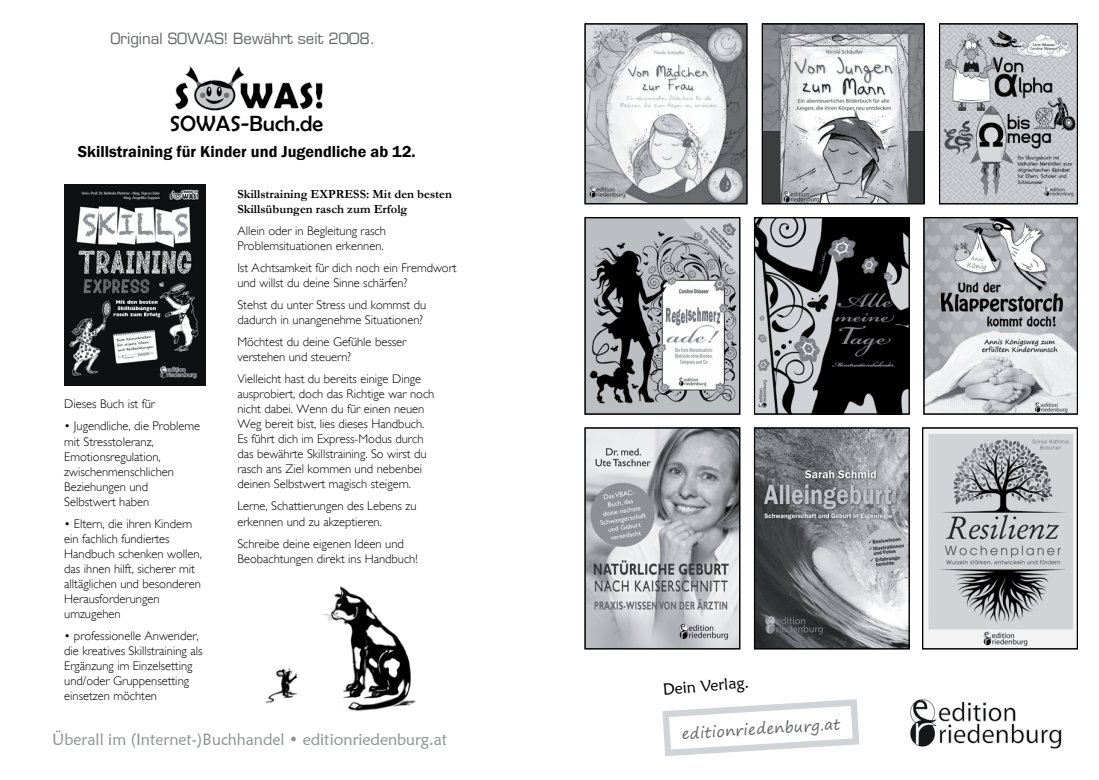
<style>
.page{position:relative;width:1099px;height:780px;background:#fff}
.page>*{position:absolute;margin:0;border:0;box-sizing:border-box;transform-origin:0 0}
.t1{font:22.12px "Berlin Sans FB";color:#000}
.t2{font:16.25px "Maiandra GD";color:#8e9196}
.t3{font:600 16.25px "Franklin Gothic";color:#000}
.t4{font:16.25px "Maiandra GD";color:#000}
.t5{font:15px "Eurostile";color:#636569}
.t6{font:15px "Segoe Print";color:#636569}
.t7{font:300 12.5px/15px "Gill Sans";color:#000}
.t8{font:700 12.5px/15px "Garamond";color:#000}
</style>
<div class="page">
<img style="left:175px;top:66px;width:148px;height:45px">
<img style="left:64px;top:184px;width:142px;height:201px">
<img style="left:265px;top:586px;width:151px;height:125px">
<svg style="left:662px;top:699px;width:198px;height:57px"></svg>
<svg style="left:587px;top:24px;width:160px;height:180px"></svg>
<div style="left:585px;top:24px;width:161px;height:180px;border:1px solid #000"></div>
<svg style="left:764px;top:26px;width:158px;height:176px"></svg>
<div style="left:762px;top:24px;width:162px;height:180px;border:1px solid #000"></div>
<svg style="left:941px;top:26px;width:134px;height:176px;background:#afb1b5"></svg>
<div style="left:939px;top:24px;width:138px;height:180px;border:1px solid #000"></div>
<svg style="left:923px;top:217px;width:154px;height:197px;background:#adafb2"></svg>
<svg style="left:585px;top:217px;width:155px;height:197px"></svg>
<div style="left:585px;top:218px;width:154px;height:196px;border:1px solid #000"></div>
<svg style="left:754px;top:217px;width:155px;height:195px;background:#545557"></svg>
<div style="left:754px;top:218px;width:155px;height:196px;border:1px solid #000"></div>
<svg style="left:585px;top:428px;width:155px;height:221px;background:#aeb1b4"></svg>
<div style="left:585px;top:428px;width:154px;height:220px;border:1px solid #000"></div>
<svg style="left:754px;top:430px;width:155px;height:219px;background:#85888c"></svg>
<div style="left:754px;top:428px;width:155px;height:220px;border:1px solid #000"></div>
<svg style="left:922px;top:430px;width:155px;height:219px;background:#b6b8bb"></svg>
<img style="left:910px;top:698px;width:152px;height:51px">
<p class="t5" style="left:110px;top:30px;width:266px">Original SOWAS! Bewährt seit 2008.</p>
<h1 class="t1" style="left:170px;top:111px;width:155px">SOWAS-Buch.de</h1>
<h2 class="t3" style="left:78px;top:141px;width:339px">Skillstraining für Kinder und Jugendliche ab 12.</h2>
<p class="t8" style="left:237px;top:186px;width:216px">Skillstraining EXPRESS: Mit den besten<br>Skillsübungen rasch zum Erfolg</p>
<p class="t7" style="left:237px;top:223px;width:150px">Allein oder in Begleitung rasch<br>Problemsituationen erkennen.</p>
<p class="t7" style="left:237px;top:260px;width:221px">Ist Achtsamkeit für dich noch ein Fremdwort und willst du deine Sinne schärfen?</p>
<p class="t7" style="left:237px;top:297px;width:190px">Stehst du unter Stress und kommst du dadurch in unangenehme Situationen?</p>
<p class="t7" style="left:237px;top:334px;width:170px">Möchtest du deine Gefühle besser verstehen und steuern?</p>
<p class="t7" style="left:237px;top:372px;width:198px">Vielleicht hast du bereits einige Dinge ausprobiert, doch das Richtige war noch nicht dabei. Wenn du für einen neuen Weg bereit bist, lies dieses Handbuch.<br>Es führt dich im Express-Modus durch das bewährte Skillstraining. So wirst du rasch ans Ziel kommen und nebenbei deinen Selbstwert magisch steigern.</p>
<p class="t7" style="left:237px;top:499px;width:181px">Lerne, Schattierungen des Lebens zu erkennen und zu akzeptieren.</p>
<p class="t7" style="left:237px;top:536px;width:182px">Schreibe deine eigenen Ideen und<br>Beobachtungen direkt ins Handbuch!</p>
<p class="t7" style="left:64px;top:397px;width:92px">Dieses Buch ist für</p>
<p class="t7" style="left:64px;top:419px;width:137px">• Jugendliche, die Probleme mit Stresstoleranz,<br>Emotionsregulation, zwischenmenschlichen<br>Beziehungen und<br>Selbstwert haben</p>
<p class="t7" style="left:64px;top:516px;width:139px">• Eltern, die ihren Kindern ein fachlich fundiertes<br>Handbuch schenken wollen, das ihnen hilft, sicherer mit alltäglichen und besonderen<br>Herausforderungen umzugehen</p>
<p class="t7" style="left:64px;top:628px;width:140px">• professionelle Anwender, die kreatives Skillstraining als<br>Ergänzung im Einzelsetting und/oder Gruppensetting einsetzen möchten</p>
<h2 class="t2" style="left:52px;top:729px;width:396px">Überall im (Internet-)Buchhandel • editionriedenburg.at</h2>
<h2 class="t4" style="left:662px;top:679px;width:88px;rotate:-5deg">Dein Verlag.</h2>
<p class="t6" style="left:680px;top:720px;width:160px;rotate:-4deg">editionriedenburg.at</p>
</div>
